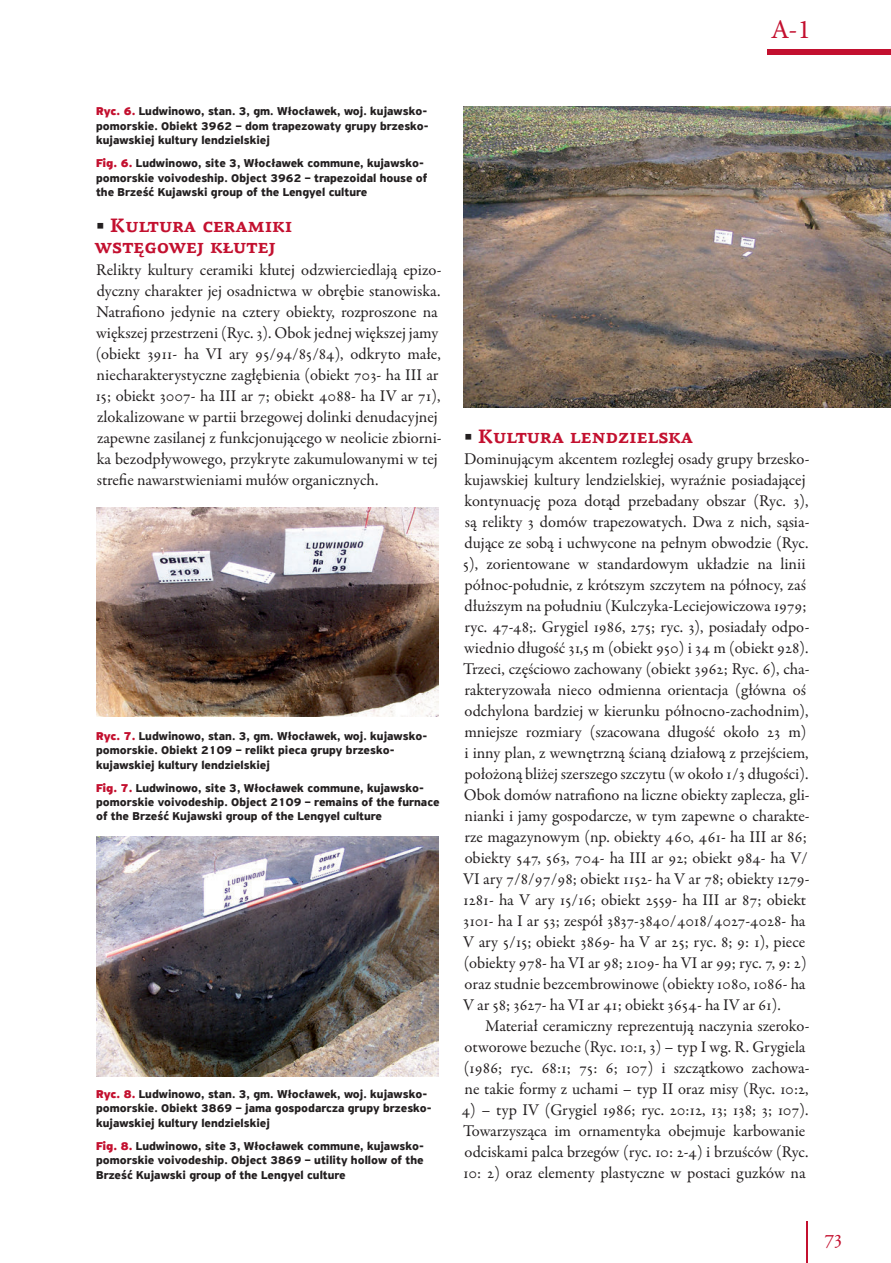
<style>
.page{position:relative;width:891px;height:1263px;background:#fff}
.page>*{position:absolute;margin:0;border:0;box-sizing:border-box;transform-origin:0 0}
.t1{font:27px "Minion Pro";color:#c3102f}
.t2{font:21px "Adobe Garamond Pro";color:#c3102f}
.t3{font:700 19.5px/21px "PF Agora Serif Pro";color:#c3102f}
.t4{font:16.5px/21px "Garamond Premr Pro";letter-spacing:-.01em;color:#231f20}
.t5{font:700 12px/14.4px "PF Highway Sans Pro";color:#231f20}
.s1{font-weight:900;color:#c3102f}
</style>
<div class="page">
<div style="left:767px;top:50px;width:124px;height:5px;background:#c3102f"></div>
<hr style="left:806px;top:1221px;width:1px;height:42px;background:#c3102f">
<img style="left:464px;top:107px;width:427px;height:300px">
<img style="left:96px;top:507px;width:342px;height:210px">
<img style="left:96px;top:836px;width:342px;height:240px">
<h1 class="t1" style="left:771px;top:13px;width:42px">A-1</h1>
<p class="t5" style="left:96px;top:105px;width:334px"><span class="s1">Ryc. 6.</span> Ludwinowo, stan. 3, gm. Włocławek, woj. kujawsko&shy;pomorskie. Obiekt 3962 – dom trapezowaty grupy brzesko&shy;kujawskiej kultury lendzielskiej</p>
<p class="t5" style="left:96px;top:156px;width:333px"><span class="s1">Fig. 6.</span> Ludwinowo, site 3, Włocławek commune, kujawsko&shy;pomorskie voivodeship. Object 3962 – trapezoidal house of the Brześć Kujawski group of the Lengyel culture</p>
<p class="t3" style="left:95px;top:216px;width:199px"><sup>■</sup> Kultura ceramiki wstęgowej kłutej</p>
<p class="t4" style="left:95px;top:259px;width:348px">Relikty kultury ceramiki kłutej odzwierciedlają epizo&shy;dyczny charakter jej osadnictwa w obrębie stanowiska.<br>Natrafiono jedynie na cztery obiekty, rozproszone na większej przestrzeni (Ryc. 3). Obok jednej większej jamy (obiekt 3911- ha VI ary 95/94/85/84), odkryto małe, niecharakterystyczne zagłębienia (obiekt 703- ha III ar 15; obiekt 3007- ha III ar 7; obiekt 4088- ha IV ar 71), zlokalizowane w partii brzegowej dolinki denudacyjnej zapewne zasilanej z funkcjonującego w neolicie zbiorni&shy;ka bezodpływowego, przykryte zakumulowanymi w tej strefie nawarstwieniami mułów organicznych.</p>
<p class="t5" style="left:96px;top:729px;width:333px"><span class="s1">Ryc. 7.</span> Ludwinowo, stan. 3, gm. Włocławek, woj. kujawsko&shy;pomorskie. Obiekt 2109 – relikt pieca grupy brzesko&shy;kujawskiej kultury lendzielskiej</p>
<p class="t5" style="left:96px;top:781px;width:345px"><span class="s1">Fig. 7.</span> Ludwinowo, site 3, Włocławek commune, kujawsko&shy;pomorskie voivodeship. Object 2109 – remains of the furnace of the Brześć Kujawski group of the Lengyel culture</p>
<p class="t5" style="left:96px;top:1087px;width:337px"><span class="s1">Ryc. 8.</span> Ludwinowo, stan. 3, gm. Włocławek, woj. kujawsko&shy;pomorskie. Obiekt 3869 – jama gospodarcza grupy brzesko&shy;kujawskiej kultury lendzielskiej</p>
<p class="t5" style="left:96px;top:1139px;width:329px;text-align:justify"><span class="s1">Fig. 8.</span> Ludwinowo, site 3, Włocławek commune, kujawsko&shy;pomorskie voivodeship. Object 3869 – utility hollow of the Brześć Kujawski group of the Lengyel culture</p>
<p class="t3" style="left:464px;top:426px;width:230px"><sup>■</sup> Kultura lendzielska</p>
<p class="t4" style="left:463px;top:448px;width:348px">Dominującym akcentem rozległej osady grupy brzesko&shy;kujawskiej kultury lendzielskiej, wyraźnie posiadającej kontynuację poza dotąd przebadany obszar (Ryc. 3), są relikty 3 domów trapezowatych. Dwa z nich, sąsia&shy;dujące ze sobą i uchwycone na pełnym obwodzie (Ryc.<br>5), zorientowane w standardowym układzie na linii północ-południe, z krótszym szczytem na północy, zaś dłuższym na południu (Kulczyka-Leciejowiczowa 1979; ryc. 47-48;. Grygiel 1986, 275; ryc. 3), posiadały odpo&shy;wiednio długość 31,5 m (obiekt 950) i 34 m (obiekt 928).<br>Trzeci, częściowo zachowany (obiekt 3962; Ryc. 6), cha&shy;rakteryzowała nieco odmienna orientacja (główna oś odchylona bardziej w kierunku północno-zachodnim), mniejsze rozmiary (szacowana długość około 23 m) i inny plan, z wewnętrzną ścianą działową z przejściem, położoną bliżej szerszego szczytu (w około 1/3 długości).<br>Obok domów natrafiono na liczne obiekty zaplecza, gli&shy;nianki i jamy gospodarcze, w tym zapewne o charakte&shy;rze magazynowym (np. obiekty 460, 461- ha III ar 86; obiekty 547, 563, 704- ha III ar 92; obiekt 984- ha V/ VI ary 7/8/97/98; obiekt 1152- ha V ar 78; obiekty 1279- 1281- ha V ary 15/16; obiekt 2559- ha III ar 87; obiekt 3101- ha I ar 53; zespół 3837-3840/4018/4027-4028- ha V ary 5/15; obiekt 3869- ha V ar 25; ryc. 8; 9: 1), piece (obiekty 978- ha VI ar 98; 2109- ha VI ar 99; ryc. 7, 9: 2) oraz studnie bezcembrowinowe (obiekty 1080, 1086- ha V ar 58; 3627- ha VI ar 41; obiekt 3654- ha IV ar 61).</p>
<p class="t4" style="left:464px;top:1015px;width:347px;text-indent:21px">Materiał ceramiczny reprezentują naczynia szeroko&shy;otworowe bezuche (Ryc. 10:1, 3) – typ I wg. R. Grygiela (1986; ryc. 68:1; 75: 6; 107) i szczątkowo zachowa&shy;ne takie formy z uchami – typ II oraz misy (Ryc. 10:2,</p>
<p class="t4" style="left:461px;top:1099px;width:349px">4) – typ IV (Grygiel 1986; ryc. 20:12, 13; 138; 3; 107).<br>Towarzysząca im ornamentyka obejmuje karbowanie odciskami palca brzegów (ryc. 10: 2-4) i brzuśców (Ryc.<br>10: 2) oraz elementy plastyczne w postaci guzków na</p>
<p class="t2" style="left:824px;top:1224px;width:19px">73</p>
</div>
